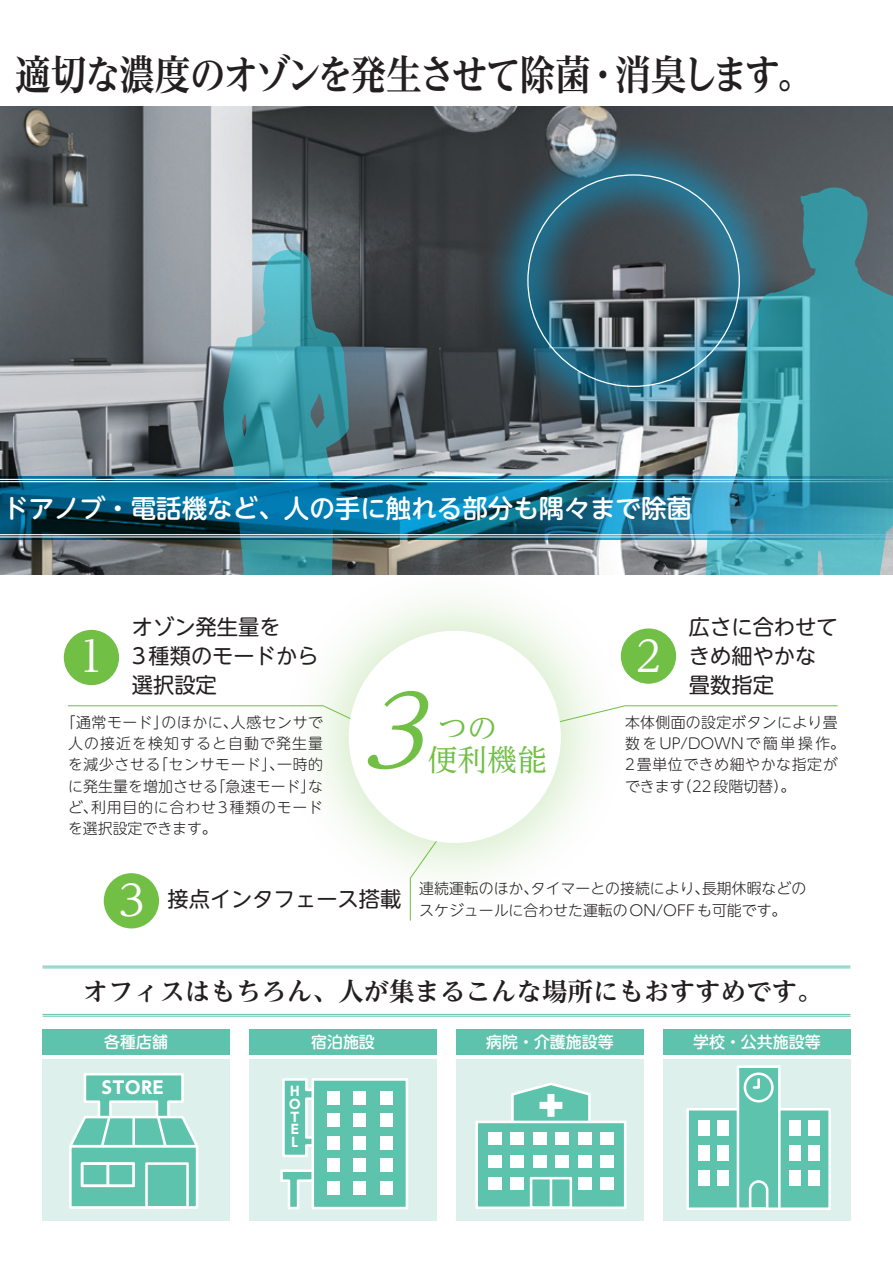
<style>
.page{position:relative;width:893px;height:1263px;background:#fff}
.page>*{position:absolute;margin:0;border:0;box-sizing:border-box;transform-origin:0 0}
.t1{font:italic 99px "UD Reimin Pr 6 N";color:#71bf44}
.t2{font:42.45px "UD Reimin Pr 6 N";color:#fff}
.t3{font:700 40.95px "Reim Pro";letter-spacing:-.065em;color:#231f20;scale:.87 1}
.t4{font:29.7px "UD Reimin Pr 6 N";color:#71bf44}
.t5{font:700 25.5px "Reim Pro";color:#231f20}
.t6{font:500 25.5px "UD Shin M Go Pr 6 N";color:#fff}
.t7{font:21.3px/28.7px "UD Shin M Go Pr 6 N";color:#231f20}
.t8{font:700 16.95px "UD Shin Go Pr 6 N";letter-spacing:.05em;color:#fff}
.t9{font:500 15.9px "UD Shin M Go Pr 6 N";color:#fff}
.t10{font:300 14.85px/21.3px "UD Shin M Go Pr 6 N";letter-spacing:.01em;color:#231f20}
.t11{font:700 12.75px/12.8px "UD Shin Go Pr 6 N";color:#fff}
.s1{font-family:"UD Reimin Pr 6 N";font-size:42.45px;color:#fff}
</style>
<div class="page">
<img style="left:0;top:106px;width:893px;height:468px">
<div style="left:482px;top:129px;width:303px;height:303px;background:#05a4e0;opacity:.75"></div>
<svg style="left:717px;top:187px;width:176px;height:388px;background:#478e99"></svg>
<svg style="left:704px;top:540px;width:115px;height:35px;background:#5bb8c2"></svg>
<svg style="left:223px;top:248px;width:126px;height:326px;background:#599da6"></svg>
<div style="left:43px;top:1059px;width:187px;height:161px;background:#ddf0eb"></div>
<div style="left:70px;top:1146px;width:127px;height:61px;background:#5dc3ad"></div>
<div style="left:69px;top:1145px;width:129px;height:64px;border:3px solid #fff"></div>
<svg style="left:69px;top:1073px;width:130px;height:76px"></svg>
<div style="left:145px;top:1162px;width:44px;height:47px;border:3px solid #fff"></div>
<div style="left:81px;top:1162px;width:54px;height:25px;border:3px solid #fff"></div>
<hr style="left:107px;top:1163px;width:2px;height:23px;background:#fff">
<div style="left:43px;top:1029px;width:187px;height:25px;background:#5dc3ad"></div>
<div style="left:249px;top:1059px;width:188px;height:161px;background:#ddf0eb"></div>
<svg style="left:282px;top:1078px;width:30px;height:80px"></svg>
<div style="left:313px;top:1079px;width:94px;height:129px;background:#5dc3ad"></div>
<div style="left:312px;top:1078px;width:96px;height:131px;border:3px solid #fff"></div>
<svg style="left:280px;top:1168px;width:35px;height:41px"></svg>
<div style="left:327px;top:1091px;width:13px;height:13px;background:#fff"></div>
<div style="left:327px;top:1114px;width:13px;height:13px;background:#fff"></div>
<div style="left:327px;top:1136px;width:13px;height:13px;background:#fff"></div>
<div style="left:327px;top:1159px;width:13px;height:13px;background:#fff"></div>
<div style="left:327px;top:1181px;width:13px;height:13px;background:#fff"></div>
<div style="left:353px;top:1091px;width:13px;height:13px;background:#fff"></div>
<div style="left:353px;top:1114px;width:13px;height:13px;background:#fff"></div>
<div style="left:353px;top:1136px;width:13px;height:13px;background:#fff"></div>
<div style="left:353px;top:1159px;width:13px;height:13px;background:#fff"></div>
<div style="left:353px;top:1181px;width:13px;height:13px;background:#fff"></div>
<div style="left:380px;top:1091px;width:13px;height:13px;background:#fff"></div>
<div style="left:380px;top:1114px;width:13px;height:13px;background:#fff"></div>
<div style="left:380px;top:1136px;width:13px;height:13px;background:#fff"></div>
<div style="left:380px;top:1159px;width:13px;height:13px;background:#fff"></div>
<div style="left:380px;top:1181px;width:13px;height:13px;background:#fff"></div>
<div style="left:249px;top:1029px;width:188px;height:25px;background:#5dc3ad"></div>
<div style="left:456px;top:1059px;width:187px;height:161px;background:#ddf0eb"></div>
<div style="left:477px;top:1122px;width:148px;height:86px;background:#5dc3ad"></div>
<div style="left:475px;top:1121px;width:151px;height:88px;border:3px solid #fff"></div>
<div style="left:601px;top:1132px;width:13px;height:13px;background:#fff"></div>
<div style="left:578px;top:1132px;width:13px;height:13px;background:#fff"></div>
<div style="left:556px;top:1132px;width:13px;height:13px;background:#fff"></div>
<div style="left:533px;top:1132px;width:13px;height:13px;background:#fff"></div>
<div style="left:511px;top:1132px;width:13px;height:13px;background:#fff"></div>
<div style="left:488px;top:1132px;width:13px;height:13px;background:#fff"></div>
<div style="left:601px;top:1154px;width:13px;height:13px;background:#fff"></div>
<div style="left:578px;top:1154px;width:13px;height:13px;background:#fff"></div>
<div style="left:556px;top:1154px;width:13px;height:13px;background:#fff"></div>
<div style="left:533px;top:1154px;width:13px;height:13px;background:#fff"></div>
<div style="left:511px;top:1154px;width:13px;height:13px;background:#fff"></div>
<div style="left:488px;top:1154px;width:13px;height:13px;background:#fff"></div>
<div style="left:601px;top:1177px;width:13px;height:13px;background:#fff"></div>
<div style="left:578px;top:1177px;width:13px;height:13px;background:#fff"></div>
<div style="left:511px;top:1177px;width:13px;height:13px;background:#fff"></div>
<div style="left:488px;top:1177px;width:13px;height:13px;background:#fff"></div>
<div style="left:530px;top:1177px;width:42px;height:32px;border:3px solid #fff"></div>
<hr style="left:550px;top:1178px;width:2px;height:30px;background:#fff">
<svg style="left:510px;top:1082px;width:82px;height:57px"></svg>
<div style="left:456px;top:1029px;width:187px;height:25px;background:#5dc3ad"></div>
<div style="left:663px;top:1059px;width:187px;height:161px;background:#ddf0eb"></div>
<div style="left:688px;top:1109px;width:142px;height:100px;background:#5dc3ad"></div>
<div style="left:686px;top:1108px;width:145px;height:102px;border:3px solid #fff"></div>
<div style="left:698px;top:1120px;width:11px;height:15px;background:#fff"></div>
<div style="left:698px;top:1145px;width:11px;height:15px;background:#fff"></div>
<div style="left:717px;top:1120px;width:11px;height:15px;background:#fff"></div>
<div style="left:717px;top:1145px;width:11px;height:15px;background:#fff"></div>
<div style="left:698px;top:1170px;width:11px;height:15px;background:#fff"></div>
<div style="left:717px;top:1170px;width:11px;height:15px;background:#fff"></div>
<div style="left:789px;top:1120px;width:11px;height:15px;background:#fff"></div>
<div style="left:789px;top:1145px;width:11px;height:15px;background:#fff"></div>
<div style="left:808px;top:1120px;width:11px;height:15px;background:#fff"></div>
<div style="left:808px;top:1145px;width:11px;height:15px;background:#fff"></div>
<div style="left:789px;top:1170px;width:11px;height:15px;background:#fff"></div>
<div style="left:808px;top:1170px;width:11px;height:15px;background:#fff"></div>
<div style="left:738px;top:1067px;width:41px;height:142px;background:#5dc3ad"></div>
<div style="left:737px;top:1065px;width:44px;height:145px;border:3px solid #fff"></div>
<div style="left:744px;top:1072px;width:30px;height:30px;border:3px solid #fff;border-radius:50%"></div>
<svg style="left:751px;top:1077px;width:9px;height:12px"></svg>
<svg style="left:748px;top:1180px;width:22px;height:30px"></svg>
<div style="left:663px;top:1029px;width:187px;height:25px;background:#5dc3ad"></div>
<div style="left:104px;top:873px;width:55px;height:55px;background:#71bf44;border-radius:50%"></div>
<div style="left:64px;top:630px;width:55px;height:55px;background:#71bf44;border-radius:50%"></div>
<svg style="left:68px;top:705px;width:212px;height:2px"></svg>
<div style="left:621px;top:628px;width:55px;height:56px;background:#71bf44;border-radius:50%"></div>
<svg style="left:629px;top:705px;width:209px;height:2px"></svg>
<div style="left:280px;top:562px;width:349px;height:349px;background:#71bf44;opacity:.3"></div>
<div style="left:349px;top:631px;width:212px;height:212px;background:#fff;border-radius:50%"></div>
<hr style="left:43px;top:966px;width:807px;height:1px;background:#5dc3ad">
<hr style="left:43px;top:968px;width:807px;height:1px;background:#5dc3ad">
<hr style="left:43px;top:1014px;width:807px;height:1px;background:#5dc3ad">
<hr style="left:43px;top:1016px;width:807px;height:1px;background:#5dc3ad">
<svg style="left:0;top:476px;width:893px;height:64px;background:#116988"></svg>
<svg style="left:0;top:478px;width:893px;height:60px;background:#659eb2"></svg>
<svg style="left:0;top:481px;width:893px;height:54px;background:#187395"></svg>
<h3 class="t3" style="left:15px;top:41px;width:918px">適切な濃度のオゾンを発生させて除菌・消臭します。</h3>
<h3 class="t6" style="left:3px;top:487px;width:690px">ドアノブ・電話機など、人の手に触れる部分も隅々まで除菌</h3>
<h3 class="t7" style="left:132px;top:612px;width:188px">オゾン発生量を<br>3種類のモードから選択設定</h3>
<p class="t10" style="left:68px;top:711px;width:257px;text-align:justify;text-indent:-7px">「通常モード」のほかに、人感センサで人の接近を検知すると自動で発生量を減少させる「センサモード」、一時的に発生量を増加させる「急速モード」など、利用目的に合わせ3種類のモードを選択設定できます。</p>
<h2 class="t2" style="left:78px;top:622px;width:28px">1</h2>
<h1 class="t1" style="left:360px;top:650px;width:104px">3</h1>
<h3 class="t4" style="left:438px;top:704px;width:61px">つの</h3>
<h3 class="t4" style="left:428px;top:736px;width:121px">便利機能</h3>
<h3 class="t7" style="left:689px;top:612px;width:150px">広さに合わせてきめ細やかな畳数指定</h3>
<p class="t10" style="left:625px;top:711px;width:222px">本体側面の設定ボタンにより畳数をUP/DOWNで簡単操作。<br>2畳単位できめ細やかな指定ができます（22段階切替）。</p>
<h2 class="t2" style="left:635px;top:621px;width:28px">2</h2>
<h3 class="t7" style="left:118px;top:884px;width:285px"><span class="s1">3</span> 接点インタフェース搭載</h3>
<p class="t10" style="left:419px;top:877px;width:388px">連続運転のほか、タイマーとの接続により、長期休暇などのスケジュールに合わせた運転のON/OFFも可能です。</p>
<h3 class="t5" style="left:83px;top:970px;width:741px">オフィスはもちろん、人が集まるこんな場所にもおすすめです。</h3>
<p class="t9" style="left:104px;top:1028px;width:65px">各種店舗</p>
<p class="t8" style="left:102px;top:1074px;width:63px">STORE</p>
<p class="t9" style="left:311px;top:1028px;width:65px">宿泊施設</p>
<p class="t9" style="left:486px;top:1028px;width:129px">病院・介護施設等</p>
<p class="t9" style="left:693px;top:1028px;width:129px">学校・公共施設等</p>
<p class="t11" style="left:288px;top:1084px;width:13px">Ｈ<br>Ｏ<br>Ｔ<br>Ｅ<br>Ｌ</p>
</div>
